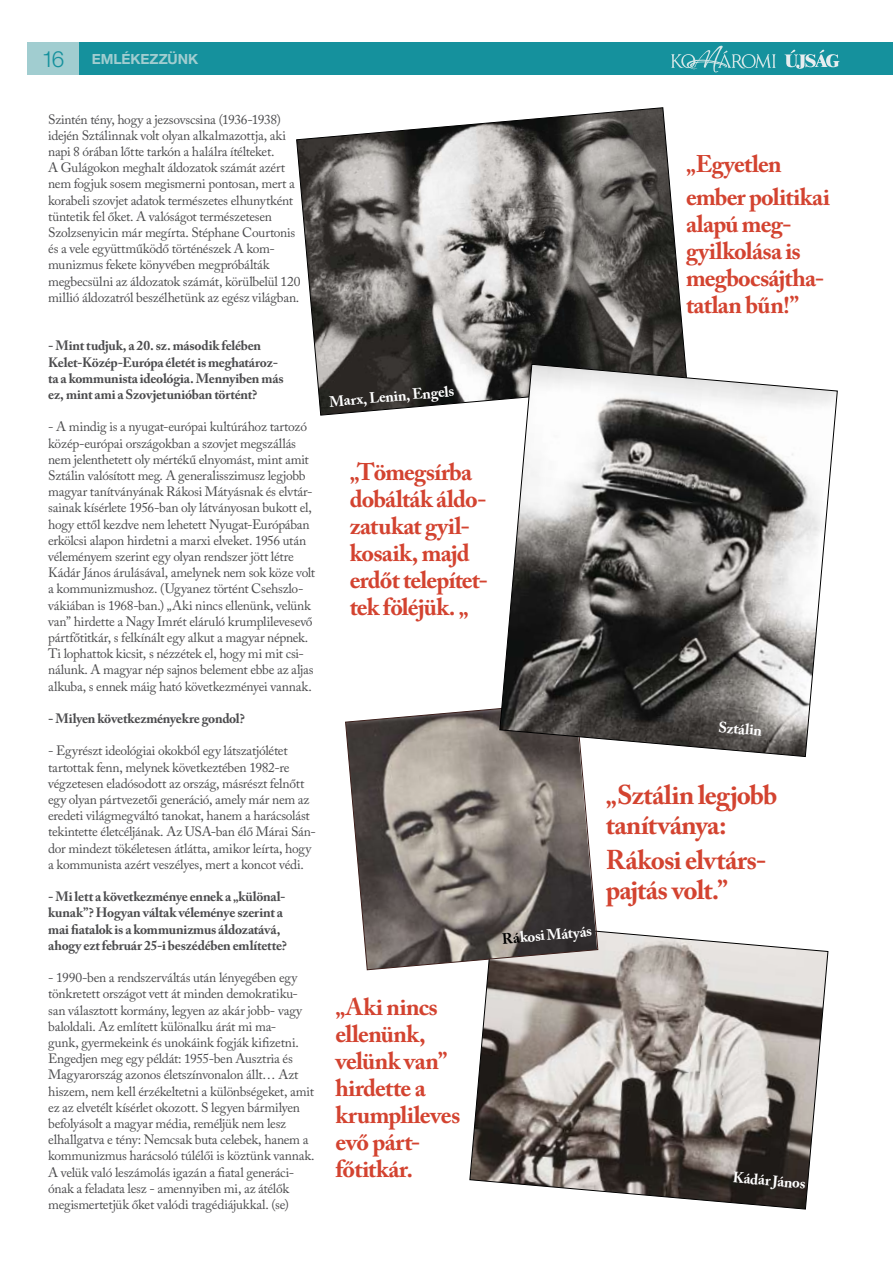
<style>
.page{position:relative;width:893px;height:1263px;background:#fff}
.page>*{position:absolute;margin:0;border:0;box-sizing:border-box;transform-origin:0 0}
.t1{font:700 27px/30px "Adobe Caslon Pro";letter-spacing:-.025em;color:#d34330}
.t2{font:700 24px/27px "Adobe Caslon Pro";letter-spacing:-.03em;color:#d34330}
.t3{font:700 15px "Adobe Caslon Pro";color:#fff}
.t4{font:700 15px "Nimbus San Nov TOT";color:#a1cdd0}
.t5{font:13.5px/16.2px "Adobe Caslon Pro";letter-spacing:-.02em;color:#4b4b4d}
.t6{font:700 13.5px/16.2px "Adobe Caslon Pro";letter-spacing:-.02em;color:#4b4b4d}
.s1{font-weight:400;font-size:24px;color:#15919d}
.s2{color:#000}
</style>
<div class="page">
<div style="left:79px;top:43px;width:814px;height:32px;background:#15919d"></div>
<div style="left:28px;top:43px;width:51px;height:32px;background:#a1cdd0"></div>
<svg style="left:671px;top:46px;width:105px;height:26px"></svg>
<svg style="left:785px;top:50px;width:54px;height:19px"></svg>
<svg style="left:296px;top:107px;width:390px;height:309px;background:#7e7b79"></svg>
<svg style="left:469px;top:931px;width:360px;height:279px;background:#98928e"></svg>
<svg style="left:345px;top:708px;width:254px;height:262px;background:#87807b"></svg>
<svg style="left:499px;top:363px;width:339px;height:394px"></svg>
<p class="t4" style="left:41px;top:50px;width:62px"><span class="s1">16</span> EMLÉKEZZ</p>
<p class="t4" style="left:168px;top:50px;width:21px">ÜNK</p>
<p class="t5" style="left:48px;top:111px;width:254px">Szintén tény, hogy a jezsovscsina (1936-1938) idején Sztálinnak volt olyan alkalmazottja, aki napi 8 órában lőtte tarkón a halálra ítélteket.<br>A Gulágokon meghalt áldozatok számát azért nem fogjuk sosem megismerni pontosan, mert a korabeli szovjet adatok természetes elhunytként tüntetik fel őket. A valóságot természetesen Szolzsenyicin már megírta. Stéphane Courtonis és a vele együttműködő történészek A kom&shy;munizmus fekete könyvében megpróbálták megbecsülni az áldozatok számát, körülbelül 120 millió áldozatról beszélhetünk az egész világban.</p>
<p class="t6" style="left:48px;top:338px;width:237px">- Mint tudjuk, a 20. sz. második felében Kelet-Közép-Európa életét is meghatároz&shy;ta a kommunista ideológia. Mennyiben más ez, mint ami a Szovjetunióban történt?</p>
<p class="t5" style="left:48px;top:419px;width:268px">- A mindig is a nyugat-európai kultúrához tartozó közép-európai országokban a szovjet megszállás nem jelenthetett oly mértékű elnyomást, mint amit Sztálin valósított meg. A generalisszimusz legjobb magyar tanítványának Rákosi Mátyásnak és elvtár&shy;sainak kísérlete 1956-ban oly látványosan bukott el, hogy ettől kezdve nem lehetett Nyugat-Európában erkölcsi alapon hirdetni a marxi elveket. 1956 után véleményem szerint egy olyan rendszer jött létre Kádár János árulásával, amelynek nem sok köze volt a kommunizmushoz. (Ugyanez történt Csehszlo&shy;vákiában is 1968-ban.) „Aki nincs ellenünk, velünk van” hirdette a Nagy Imrét eláruló krumplilevesevő pártfőtitkár, s felkínált egy alkut a magyar népnek.<br>Ti lophattok kicsit, s nézzétek el, hogy mi mit csi&shy;nálunk. A magyar nép sajnos belement ebbe az aljas alkuba, s ennek máig ható következményei vannak.</p>
<p class="t6" style="left:48px;top:710px;width:198px">- Milyen következményekre gondol?</p>
<p class="t5" style="left:48px;top:743px;width:269px">- Egyrészt ideológiai okokból egy látszatjólétet tartottak fenn, melynek következtében 1982-re végzetesen eladósodott az ország, másrészt felnőtt egy olyan pártvezetői generáció, amely már nem az eredeti világmegváltó tanokat, hanem a harácsolást tekintette életcéljának. Az USA-ban élő Márai Sán&shy;dor mindezt tökéletesen átlátta, amikor leírta, hogy a kommunista azért veszélyes, mert a koncot védi.</p>
<p class="t6" style="left:48px;top:888px;width:240px">- Mi lett a következménye ennek a „különal&shy;kunak”? Hogyan váltak véleménye szerint a mai fiatalok is a kommunizmus áldozatává, ahogy ezt február 25-i beszédében említette?</p>
<p class="t5" style="left:48px;top:969px;width:268px">- 1990-ben a rendszerváltás után lényegében egy tönkretett országot vett át minden demokratiku&shy;san választott kormány, legyen az akár jobb- vagy baloldali. Az említett különalku árát mi ma-<br>gunk, gyermekeink és unokáink fogják kifizetni.<br>Engedjen meg egy példát: 1955-ben Ausztria és Magyarország azonos életszínvonalon állt… Azt hiszem, nem kell érzékeltetni a különbségeket, amit ez az elvetélt kísérlet okozott. S legyen bármilyen befolyásolt a magyar média, reméljük nem lesz elhallgatva e tény: Nemcsak buta celebek, hanem a kommunizmus harácsoló túlélői is köztünk vannak.<br>A velük való leszámolás igazán a fiatal generáci&shy;ónak a feladata lesz - amennyiben mi, az átélők megismertetjük őket valódi tragédiájukkal. (se)</p>
<p class="t3" style="left:329px;top:393px;width:127px;rotate:-5deg">Marx, Lenin, Engels</p>
<h2 class="t2" style="left:350px;top:458px;width:140px">„Tömegsírba dobálták áldo&shy;zatukat gyil&shy;kosaik, majd erdőt telepítet&shy;tek föléjük. „</h2>
<h2 class="t2" style="left:335px;top:993px;width:126px">„Aki nincs ellenünk, velünk van” hirdette a krumplileves evő párt&shy;főtitkár.</h2>
<h2 class="t2" style="left:686px;top:148px;width:146px;line-height:32.4px">„Egyetlen ember politikai</h2>
<h2 class="t2" style="left:686px;top:210px;width:140px">alapú meg&shy;gyilkolása is megbocsájtha&shy;tatlan bűn!”</h2>
<p class="t3" style="left:719px;top:718px;width:45px;rotate:5deg">Sztálin</p>
<p class="t3" style="left:501px;top:930px;width:92px;rotate:-5deg"><span class="s2">Rá</span>kosi Mátyás</p>
<h1 class="t1" style="left:606px;top:780px;width:173px">„Sztálin legjobb tanítványa:</h1>
<h1 class="t1" style="left:606px;top:844px;width:162px">Rákosi elvtárs&shy;pajtás volt.”</h1>
<p class="t3" style="left:733px;top:1168px;width:75px;rotate:5deg">Kádár János</p>
</div>
